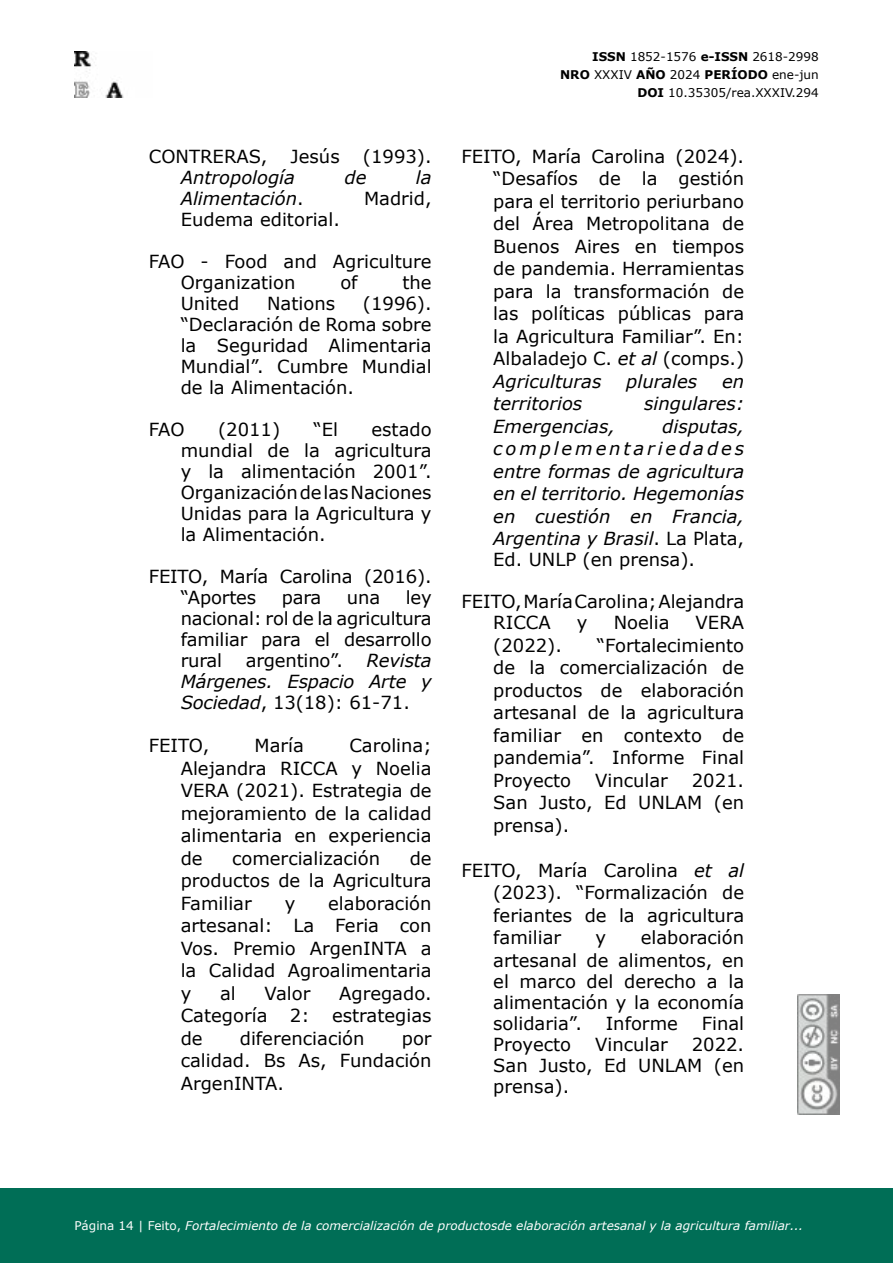
<style>
.page{position:relative;width:893px;height:1263px;background:#fff}
.page>*{position:absolute;margin:0;border:0;box-sizing:border-box;transform-origin:0 0}
.t1{font:18px/22.5px "Verdana";color:#000;text-align:justify}
.t2{font:italic 18px/22.2px "Verdana";color:#000;text-align:justify}
.t3{font:italic 12px "Verdana";color:#fff}
.t4{font:12px/18px "Verdana";color:#000;text-align:right}
.s1{font-style:normal}
.s2{font-weight:700}
.s3{font-style:italic}
</style>
<div class="page">
<img style="left:798px;top:994px;width:42px;height:120px">
<div style="left:0;top:1188px;width:893px;height:75px;background:#006e56"></div>
<img style="left:74px;top:52px;width:50px;height:45px">
<p class="t1" style="left:149px;top:145px;width:120px">CONTRERAS,</p>
<p class="t1" style="left:291px;top:145px;width:51px">Jesús</p>
<p class="t1" style="left:363px;top:145px;width:70px">(1993).</p>
<p class="t2" style="left:181px;top:166px;width:116px">Antropología</p>
<p class="t2" style="left:344px;top:166px;width:23px">de</p>
<p class="t2" style="left:416px;top:166px;width:17px">la</p>
<p class="t2" style="left:181px;top:187px;width:124px">Alimentación<span class="s1">.</span></p>
<p class="t1" style="left:364px;top:187px;width:69px">Madrid,</p>
<p class="t1" style="left:181px;top:208px;width:161px">Eudema editorial.</p>
<p class="t1" style="left:181px;top:251px;width:252px;line-height:21px;text-indent:-32px">FAO - Food and Agriculture<br>Organization</p>
<p class="t1" style="left:340px;top:271px;width:19px">of</p>
<p class="t1" style="left:402px;top:271px;width:31px">the</p>
<p class="t1" style="left:181px;top:293px;width:252px;line-height:21px;text-indent:182px">(1996). “Declaración de Roma sobre la Seguridad Alimentaria Mundial”. Cumbre Mundial de la Alimentación.</p>
<p class="t1" style="left:149px;top:418px;width:37px">FAO</p>
<p class="t1" style="left:218px;top:418px;width:64px">(2011)</p>
<p class="t1" style="left:314px;top:418px;width:26px">“El</p>
<p class="t1" style="left:181px;top:292px;width:60px">United</p>
<p class="t1" style="left:267px;top:292px;width:70px">Nations</p>
<p class="t1" style="left:181px;top:419px;width:252px;line-height:21px;text-indent:191px">estado mundial de la agricultura y la alimentación 2001”.<br>Organización de las Naciones Unidas para la Agricultura y la Alimentación.</p>
<p class="t1" style="left:181px;top:566px;width:252px;line-height:21px;text-indent:-32px">FEITO, María Carolina (2016). “Aportes</p>
<p class="t1" style="left:181px;top:587px;width:252px;line-height:21px;text-indent:225px">ley nacional: rol de la agricultura familiar para el desarrollo rural</p>
<p class="t1" style="left:282px;top:586px;width:41px">para</p>
<p class="t1" style="left:347px;top:586px;width:35px">una</p>
<p class="t1" style="left:246px;top:649px;width:99px">argentino”.</p>
<p class="t2" style="left:181px;top:650px;width:252px;line-height:21px;text-indent:186px">Revista Márgenes. Espacio Arte y Sociedad<span class="s1">, 13(18): 61-71.</span></p>
<p class="t1" style="left:149px;top:735px;width:62px">FEITO,</p>
<p class="t1" style="left:255px;top:735px;width:51px">María</p>
<p class="t1" style="left:181px;top:735px;width:252px;text-indent:169px">Carolina; Alejandra RICCA y Noelia VERA (2021). Estrategia de mejoramiento de la calidad alimentaria en experiencia de</p>
<p class="t1" style="left:232px;top:847px;width:150px">comercialización</p>
<p class="t1" style="left:181px;top:847px;width:252px;text-indent:229px">de productos de la Agricultura Familiar</p>
<p class="t1" style="left:181px;top:892px;width:252px;text-indent:147px">elaboración artesanal: La Feria con Vos. Premio ArgenINTA a la Calidad Agroalimentaria y</p>
<p class="t1" style="left:285px;top:892px;width:12px">y</p>
<p class="t1" style="left:181px;top:982px;width:252px;text-indent:158px">Agregado.<br>Categoría 2: estrategias de</p>
<p class="t1" style="left:220px;top:982px;width:17px">al</p>
<p class="t1" style="left:265px;top:982px;width:47px">Valor</p>
<p class="t1" style="left:240px;top:1027px;width:126px">diferenciación</p>
<p class="t1" style="left:181px;top:1027px;width:252px;text-indent:221px">por calidad. Bs As, Fundación ArgenINTA.</p>
<p class="t4" style="left:560px;top:48px;width:260px"><span class="s2">ISSN</span> 1852-1576 <span class="s2">e-ISSN</span> 2618-2998<br><span class="s2">NRO</span> XXXIV <span class="s2">AÑO</span> 2024 <span class="s2">PERÍODO</span> ene-jun<br><span class="s2">DOI</span> 10.35305/rea.XXXIV.294</p>
<p class="t1" style="left:493px;top:145px;width:252px;text-indent:-32px">FEITO, María Carolina (2024). “Desafíos de la gestión para el territorio periurbano del Área Metropolitana de Buenos Aires en tiempos de pandemia. Herramientas para la transformación de las políticas públicas para la Agricultura Familiar”. En:<br>Albaladejo C. <span class="s3">et al</span> (comps.)<br><span class="s3">Agriculturas</span></p>
<p class="t2" style="left:626px;top:370px;width:73px">plurales</p>
<p class="t2" style="left:722px;top:370px;width:24px">en</p>
<p class="t2" style="left:493px;top:393px;width:91px">territorios</p>
<p class="t2" style="left:644px;top:393px;width:102px">singulares:</p>
<p class="t2" style="left:493px;top:415px;width:123px">Emergencias,</p>
<p class="t2" style="left:493px;top:415px;width:252px;text-indent:169px">disputas, complementariedades entre formas de agricultura en el territorio. Hegemonías en cuestión en Francia, Argentina y Brasil<span class="s1">. La Plata, Ed. UNLP (en prensa).</span></p>
<p class="t1" style="left:493px;top:591px;width:252px;line-height:21px;text-indent:-32px">FEITO, María Carolina; Alejandra<br>RICCA</p>
<p class="t1" style="left:577px;top:612px;width:12px">y</p>
<p class="t1" style="left:614px;top:612px;width:57px">Noelia</p>
<p class="t1" style="left:696px;top:612px;width:50px">VERA</p>
<p class="t1" style="left:493px;top:634px;width:252px;text-indent:104px">“Fortalecimiento de la comercialización de productos de elaboración artesanal de la agricultura familiar en contexto de pandemia”. Informe Final Proyecto</p>
<p class="t1" style="left:493px;top:634px;width:70px">(2022).</p>
<p class="t1" style="left:595px;top:769px;width:74px">Vincular</p>
<p class="t1" style="left:493px;top:769px;width:252px;text-indent:199px">2021.<br>San Justo, Ed UNLAM (en prensa).</p>
<p class="t1" style="left:493px;top:859px;width:252px;text-indent:-32px">FEITO, María Carolina <span class="s3">et al </span>(2023). “Formalización de feriantes de la agricultura familiar</p>
<p class="t1" style="left:493px;top:927px;width:252px;line-height:21.5px;text-indent:147px">elaboración artesanal de alimentos, en el marco del derecho a la alimentación y la economía solidaria”.</p>
<p class="t1" style="left:596px;top:927px;width:12px">y</p>
<p class="t1" style="left:606px;top:1012px;width:74px">Informe</p>
<p class="t1" style="left:702px;top:1012px;width:44px">Final</p>
<p class="t1" style="left:493px;top:1033px;width:79px">Proyecto</p>
<p class="t1" style="left:595px;top:1033px;width:74px">Vincular</p>
<p class="t1" style="left:493px;top:1034px;width:252px;line-height:21px;text-indent:199px">2022.<br>San Justo, Ed UNLAM (en prensa).</p>
<p class="t3" style="left:74px;top:1217px;width:730px"><span class="s1">Página 14 | Feito,</span> Fortalecimiento de la comercialización de productosde elaboración artesanal y la agricultura familiar...</p>
</div>
